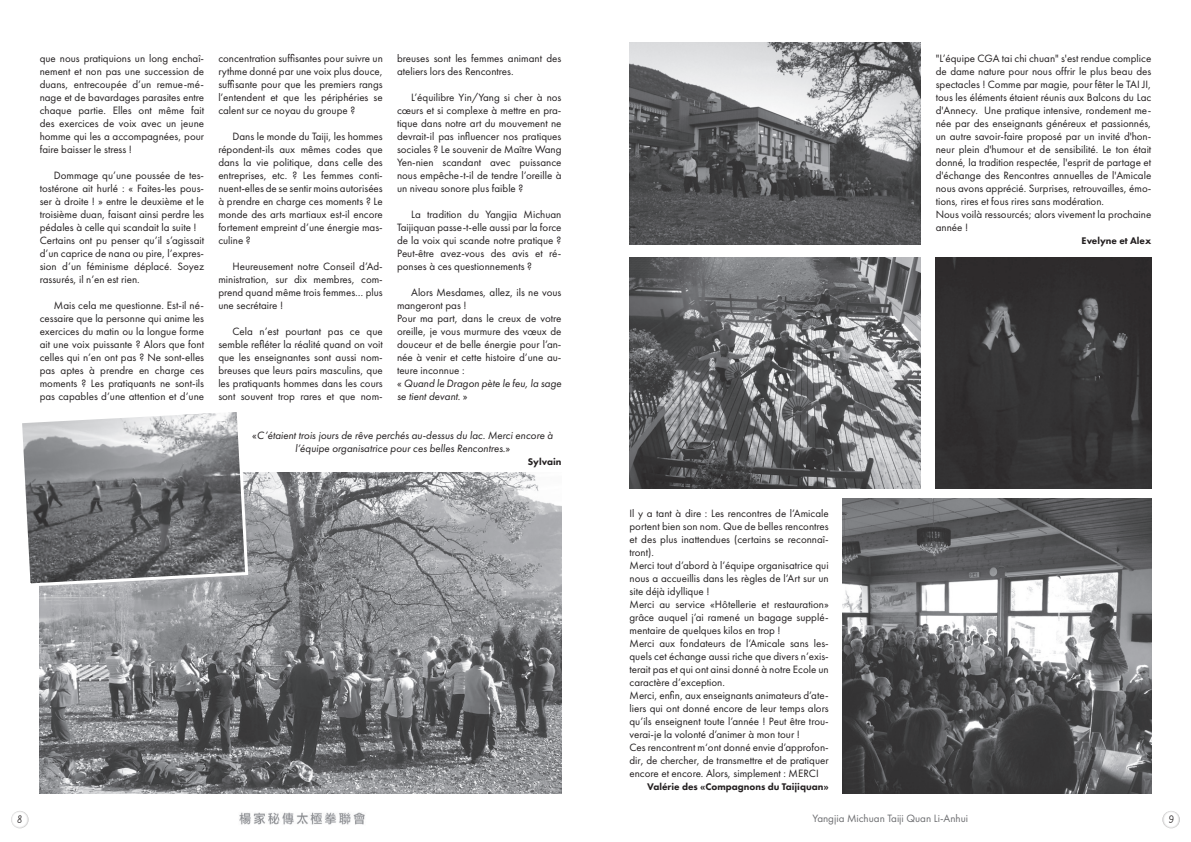
<style>
.page{position:relative;width:1191px;height:842px;background:#fff}
.page>*{position:absolute;margin:0;border:0;box-sizing:border-box;transform-origin:0 0}
.t1{font:11px/13px "Futura PT";color:#231f20;text-align:justify}
.t2{font:italic 11px/13px "Futura PT";color:#231f20;text-align:center}
.t3{font:11px "Futura PT";color:#6c6d70}
.t4{font:800 10px "Futura PT";color:#231f20}
.t5{font:700 9px "Fabfelt Script";color:#231f20}
.s1{font-style:italic}
.s2{font-style:normal}
</style>
<div class="page">
<img style="left:629px;top:43px;width:291px;height:201px">
<img style="left:40px;top:472px;width:521px;height:322px">
<img style="left:842px;top:499px;width:309px;height:295px">
<img style="left:935px;top:257px;width:216px;height:231px">
<svg style="left:22px;top:412px;width:228px;height:176px"></svg>
<img style="left:629px;top:257px;width:291px;height:231px">
<img style="left:239px;top:812px;width:126px;height:13px">
<div style="left:11px;top:810px;width:18px;height:18px;background:#231f20;opacity:.5"></div>
<div style="left:1162px;top:810px;width:18px;height:18px;background:#231f20;opacity:.5"></div>
<p class="t1" style="left:40px;top:52px;width:166px">que nous pratiquions un long enchaî&shy;nement et non pas une succession de duans, entrecoupée d’un remue-mé&shy;nage et de bavardages parasites entre chaque partie. Elles ont même fait des exercices de voix avec un jeune homme qui les a accompagnées, pour faire baisser le stress !</p>
<p class="t1" style="left:40px;top:169px;width:166px;text-align:left;text-indent:14px">Dommage qu’une poussée de tes&shy;tostérone ait hurlé : « Faites-les pous&shy;ser à droite ! » entre le deuxième et le troisième duan, faisant ainsi perdre les pédales à celle qui scandait la suite !<br>Certains ont pu penser qu’il s’agissait d’un caprice de nana ou pire, l’expres&shy;sion d’un féminisme déplacé. Soyez rassurés, il n’en est rien.</p>
<p class="t1" style="left:40px;top:299px;width:166px;text-indent:14px">Mais cela me questionne. Est-il né&shy;cessaire que la personne qui anime les exercices du matin ou la longue forme ait une voix puissante ? Alors que font celles qui n’en ont pas ? Ne sont-elles pas aptes à prendre en charge ces moments ? Les pratiquants ne sont-ils pas capables d’une attention et d’une</p>
<p class="t1" style="left:218px;top:52px;width:166px">concentration suffisantes pour suivre un rythme donné par une voix plus douce, suffisante pour que les premiers rangs l’entendent et que les périphéries se calent sur ce noyau du groupe ?</p>
<p class="t1" style="left:218px;top:130px;width:166px;text-indent:14px">Dans le monde du Taiji, les hommes répondent-ils aux mêmes codes que dans la vie politique, dans celle des entreprises, etc. ? Les femmes conti&shy;nuent-elles de se sentir moins autorisées à prendre en charge ces moments ? Le monde des arts martiaux est-il encore fortement empreint d’une énergie mas&shy;culine ?</p>
<p class="t1" style="left:218px;top:260px;width:166px;text-indent:14px">Heureusement notre Conseil d’Ad&shy;ministration, sur dix membres, com&shy;prend quand même trois femmes… plus une secrétaire !</p>
<p class="t1" style="left:218px;top:325px;width:166px;text-indent:14px">Cela n’est pourtant pas ce que semble refléter la réalité quand on voit que les enseignantes sont aussi nom&shy;breuses que leurs pairs masculins, que les pratiquants hommes dans les cours sont souvent trop rares et que nom-</p>
<p class="t1" style="left:397px;top:52px;width:166px">breuses sont les femmes animant des ateliers lors des Rencontres.</p>
<p class="t1" style="left:397px;top:91px;width:166px;text-indent:14px">L’équilibre Yin/Yang si cher à nos cœurs et si complexe à mettre en pra&shy;tique dans notre art du mouvement ne devrait-il pas influencer nos pratiques sociales ? Le souvenir de Maître Wang Yen-nien scandant avec puissance nous empêche-t-il de tendre l’oreille à un niveau sonore plus faible ?</p>
<p class="t1" style="left:397px;top:208px;width:166px;text-indent:14px">La tradition du Yangjia Michuan Taijiquan passe-t-elle aussi par la force de la voix qui scande notre pratique ?<br>Peut-être avez-vous des avis et ré&shy;ponses à ces questionnements ?</p>
<p class="t1" style="left:397px;top:286px;width:166px;text-align:left;text-indent:14px">Alors Mesdames, allez, ils ne vous mangeront pas !<br>Pour ma part, dans le creux de votre oreille, je vous murmure des vœux de douceur et de belle énergie pour l’an&shy;née à venir et cette histoire d’une au&shy;teure inconnue :<br>« <span class="s1">Quand le Dragon pète le feu, la sage se tient devant.</span> »</p>
<p class="t2" style="left:252px;top:429px;width:302px"><span class="s2">«</span>C’étaient trois jours de rêve perchés au-dessus du lac. Merci encore à l’équipe organisatrice pour ces belles Rencontres.<span class="s2">»</span></p>
<p class="t4" style="left:528px;top:455px;width:35px">Sylvain</p>
<p class="t1" style="left:629px;top:507px;width:201px;text-align:left">Il y a tant à dire : Les rencontres de l’Amicale portent bien son nom. Que de belles rencontres et des plus inattendues (certains se reconnaî&shy;tront).<br>Merci tout d’abord à l’équipe organisatrice qui nous a accueillis dans les règles de l’Art sur un site déjà idyllique !<br>Merci au service «Hôtellerie et restauration» grâce auquel j’ai ramené un bagage supplé&shy;mentaire de quelques kilos en trop !<br>Merci aux fondateurs de l’Amicale sans les&shy;quels cet échange aussi riche que divers n’exis&shy;terait pas et qui ont ainsi donné à notre Ecole un caractère d’exception.<br>Merci, enfin, aux enseignants animateurs d’ate&shy;liers qui ont donné encore de leur temps alors qu’ils enseignent toute l’année ! Peut être trou&shy;verai-je la volonté d’animer à mon tour !<br>Ces rencontrent m‘ont donné envie d’approfon&shy;dir, de chercher, de transmettre et de pratiquer encore et encore. Alors, simplement : MERCI</p>
<p class="t4" style="left:647px;top:780px;width:183px">Valérie des «Compagnons du Taijiquan»</p>
<p class="t1" style="left:935px;top:52px;width:217px;text-align:left">"L’équipe CGA tai chi chuan" s'est rendue complice de dame nature pour nous offrir le plus beau des spectacles ! Comme par magie, pour fêter le TAI JI, tous les éléments étaient réunis aux Balcons du Lac d'Annecy. Une pratique intensive, rondement me&shy;née par des enseignants généreux et passionnés, un autre savoir-faire proposé par un invité d'hon&shy;neur plein d'humour et de sensibilité. Le ton était donné, la tradition respectée, l'esprit de partage et d'échange des Rencontres annuelles de l'Amicale nous avons apprécié. Surprises, retrouvailles, émo&shy;tions, rires et fous rires sans modération.<br>Nous voilà ressourcés; alors vivement la prochaine année !</p>
<p class="t4" style="left:1081px;top:234px;width:71px">Evelyne et Alex</p>
<p class="t5" style="left:17px;top:813px;width:7px">8</p>
<p class="t3" style="left:812px;top:812px;width:157px">Yangjia Michuan Taiji Quan Li-Anhui</p>
<p class="t5" style="left:1168px;top:813px;width:7px">9</p>
</div>
